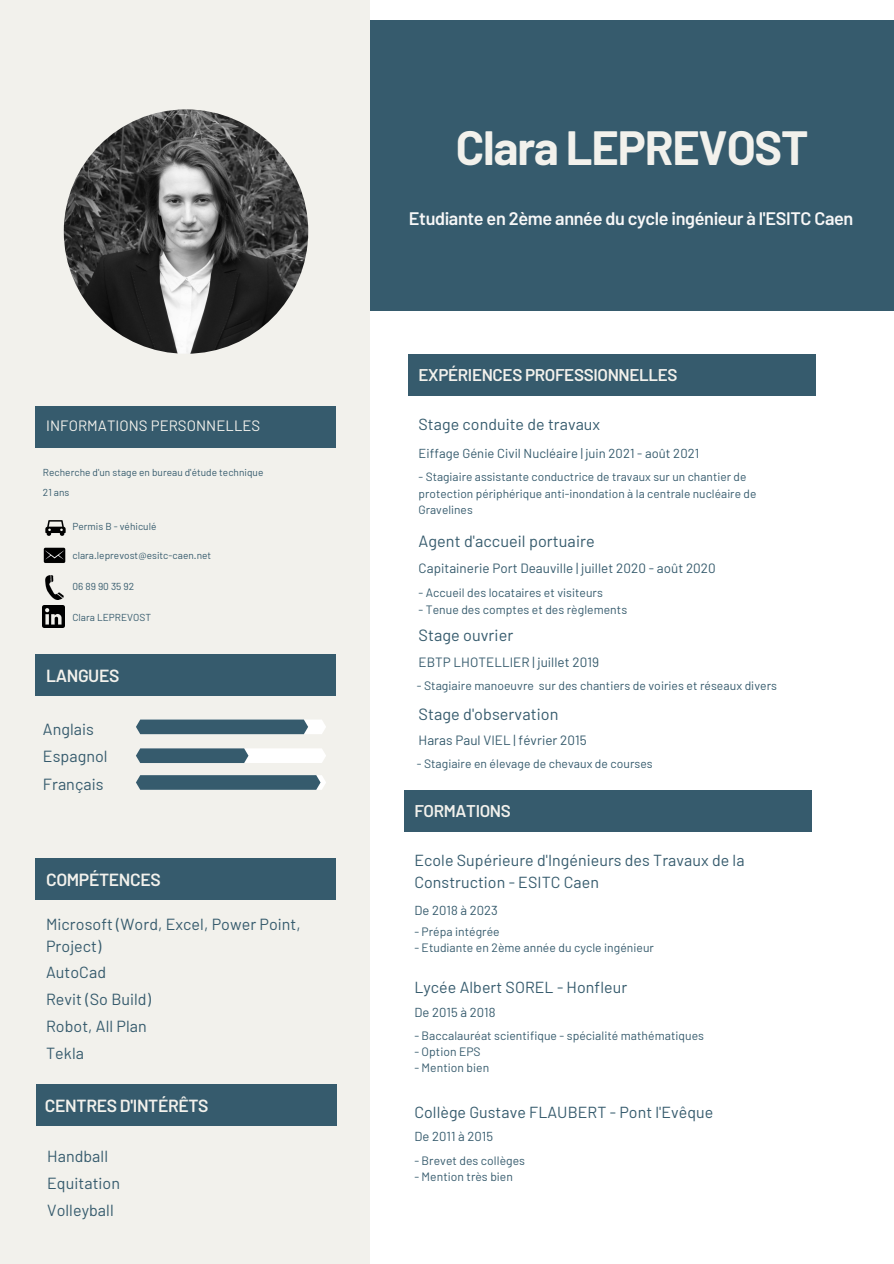
<style>
.page{position:relative;width:894px;height:1264px;background:#fff}
.page>*{position:absolute;margin:0;border:0;box-sizing:border-box;transform-origin:0 0}
.t1{font:700 46.95px "Barlow";letter-spacing:-.025em;color:#f2f1ec}
.t2{font:600 18.15px "Barlow";letter-spacing:-.02em;color:#f7f7f7}
.t3{font:600 17.55px "Barlow";letter-spacing:-.02em;color:#f2f1ec}
.t4{font:600 16.95px "Barlow";letter-spacing:-.02em;color:#f2f1ec}
.t5{font:16.2px "Barlow";letter-spacing:.005em;color:#365b6d}
.t6{font:16.05px/21.5px "Barlow";letter-spacing:.005em;color:#365b6d}
.t7{font:15.9px/21.9px "Barlow";letter-spacing:.005em;color:#365b6d}
.t8{font:14.85px "Barlow";letter-spacing:.005em;color:#f2f1ec}
.t9{font:13.5px "Barlow";letter-spacing:.005em;color:#365b6d}
.t10{font:13.05px "Barlow";letter-spacing:.005em;color:#365b6d}
.t11{font:12.15px "Barlow";letter-spacing:.005em;color:#365b6d}
.t12{font:11.85px/16.5px "Barlow";letter-spacing:.005em;color:#365b6d}
.t13{font:10.05px "Barlow";letter-spacing:.005em;color:#365b6d}
</style>
<div class="page">
<div style="left:337px;top:20px;width:556px;height:291px;background:#365b6d"></div>
<div style="left:0;top:0;width:370px;height:1263px;background:#f2f1ec"></div>
<div style="left:408px;top:354px;width:407px;height:41px;background:#365b6d"></div>
<div style="left:35px;top:406px;width:301px;height:41px;background:#365b6d"></div>
<div style="left:35px;top:654px;width:301px;height:42px;background:#365b6d"></div>
<div style="left:403px;top:790px;width:408px;height:41px;background:#365b6d"></div>
<img style="left:64px;top:109px;width:244px;height:245px;border-radius:50%">
<img style="left:43px;top:605px;width:21px;height:22px">
<img style="left:43px;top:547px;width:23px;height:16px">
<img style="left:45px;top:575px;width:19px;height:24px">
<img style="left:45px;top:520px;width:21px;height:16px">
<svg style="left:136px;top:719px;width:190px;height:15px;background:#537281"></svg>
<svg style="left:136px;top:748px;width:190px;height:15px;background:#8ea3ad"></svg>
<svg style="left:136px;top:775px;width:190px;height:14px;background:#416475"></svg>
<div style="left:35px;top:858px;width:301px;height:41px;background:#365b6d"></div>
<div style="left:36px;top:1083px;width:301px;height:42px;background:#365b6d"></div>
<p class="t8" style="left:46px;top:416px;width:216px">INFORMATIONS PERSONNELLES</p>
<p class="t13" style="left:43px;top:466px;width:222px">Recherche d'un stage en bureau d'étude technique</p>
<p class="t13" style="left:43px;top:486px;width:28px">21 ans</p>
<p class="t13" style="left:72px;top:520px;width:86px">Permis B - véhiculé</p>
<p class="t13" style="left:72px;top:549px;width:140px">clara.leprevost@esitc-caen.net</p>
<p class="t13" style="left:72px;top:580px;width:63px">06 89 90 35 92</p>
<p class="t13" style="left:72px;top:610px;width:80px">Clara LEPREVOST</p>
<p class="t3" style="left:46px;top:664px;width:75px">LANGUES</p>
<p class="t6" style="left:43px;top:717px;width:53px">Anglais</p>
<p class="t6" style="left:43px;top:744px;width:66px">Espagnol</p>
<p class="t6" style="left:43px;top:773px;width:62px">Français</p>
<p class="t3" style="left:46px;top:868px;width:116px">COMPÉTENCES</p>
<p class="t6" style="left:46px;top:913px;width:256px">Microsoft (Word, Excel, Power Point,<br>Project)</p>
<p class="t6" style="left:46px;top:960px;width:61px">AutoCad</p>
<p class="t6" style="left:46px;top:987px;width:106px">Revit (So Build)</p>
<p class="t6" style="left:46px;top:1015px;width:102px">Robot, All Plan</p>
<p class="t6" style="left:46px;top:1041px;width:39px">Tekla</p>
<p class="t3" style="left:45px;top:1094px;width:165px">CENTRES D'INTÉRÊTS</p>
<p class="t6" style="left:47px;top:1144px;width:62px">Handball</p>
<p class="t6" style="left:47px;top:1171px;width:74px">Equitation</p>
<p class="t6" style="left:47px;top:1198px;width:68px">Volleyball</p>
<p class="t1" style="left:455px;top:118px;width:354px">Clara LEPREVOST</p>
<p class="t2" style="left:409px;top:206px;width:446px">Etudiante en 2ème année du cycle ingénieur à l'ESITC Caen</p>
<p class="t4" style="left:418px;top:364px;width:260px">EXPÉRIENCES PROFESSIONNELLES</p>
<p class="t7" style="left:418px;top:412px;width:183px">Stage conduite de travaux</p>
<p class="t10" style="left:418px;top:444px;width:282px">Eiffage Génie Civil Nucléaire | juin 2021 - août 2021</p>
<p class="t12" style="left:418px;top:468px;width:339px">- Stagiaire assistante conductrice de travaux sur un chantier de protection périphérique anti-inondation à la centrale nucléaire de<br>Gravelines</p>
<p class="t5" style="left:418px;top:530px;width:177px">Agent d'accueil portuaire</p>
<p class="t9" style="left:418px;top:560px;width:299px">Capitainerie Port Deauville | juillet 2020 - août 2020</p>
<p class="t11" style="left:418px;top:585px;width:186px">- Accueil des locataires et visiteurs</p>
<p class="t11" style="left:418px;top:601px;width:210px">- Tenue des comptes et des règlements</p>
<p class="t5" style="left:418px;top:625px;width:96px">Stage ouvrier</p>
<p class="t9" style="left:418px;top:653px;width:182px">EBTP LHOTELLIER | juillet 2019</p>
<p class="t11" style="left:416px;top:677px;width:362px">- Stagiaire manoeuvre sur des chantiers de voiries et réseaux divers</p>
<p class="t5" style="left:418px;top:703px;width:141px">Stage d'observation</p>
<p class="t9" style="left:418px;top:731px;width:170px">Haras Paul VIEL | février 2015</p>
<p class="t11" style="left:416px;top:755px;width:237px">- Stagiaire en élevage de chevaux de courses</p>
<p class="t4" style="left:414px;top:800px;width:98px">FORMATIONS</p>
<p class="t7" style="left:414px;top:849px;width:331px">Ecole Supérieure d'Ingénieurs des Travaux de la<br>Construction - ESITC Caen</p>
<p class="t11" style="left:414px;top:924px;width:87px">- Prépa intégrée</p>
<p class="t11" style="left:414px;top:940px;width:241px">- Etudiante en 2ème année du cycle ingénieur</p>
<p class="t10" style="left:414px;top:902px;width:85px">De 2018 à 2023</p>
<p class="t7" style="left:414px;top:975px;width:214px">Lycée Albert SOREL - Honfleur</p>
<p class="t11" style="left:414px;top:1027px;width:291px">- Baccalauréat scientifique - spécialité mathématiques</p>
<p class="t11" style="left:414px;top:1043px;width:68px">- Option EPS</p>
<p class="t11" style="left:414px;top:1060px;width:76px">- Mention bien</p>
<p class="t10" style="left:414px;top:1003px;width:83px">De 2015 à 2018</p>
<p class="t7" style="left:414px;top:1100px;width:300px">Collège Gustave FLAUBERT - Pont l'Evêque</p>
<p class="t11" style="left:414px;top:1152px;width:112px">- Brevet des collèges</p>
<p class="t11" style="left:414px;top:1168px;width:100px">- Mention très bien</p>
<p class="t10" style="left:414px;top:1128px;width:80px">De 2011 à 2015</p>
</div>
